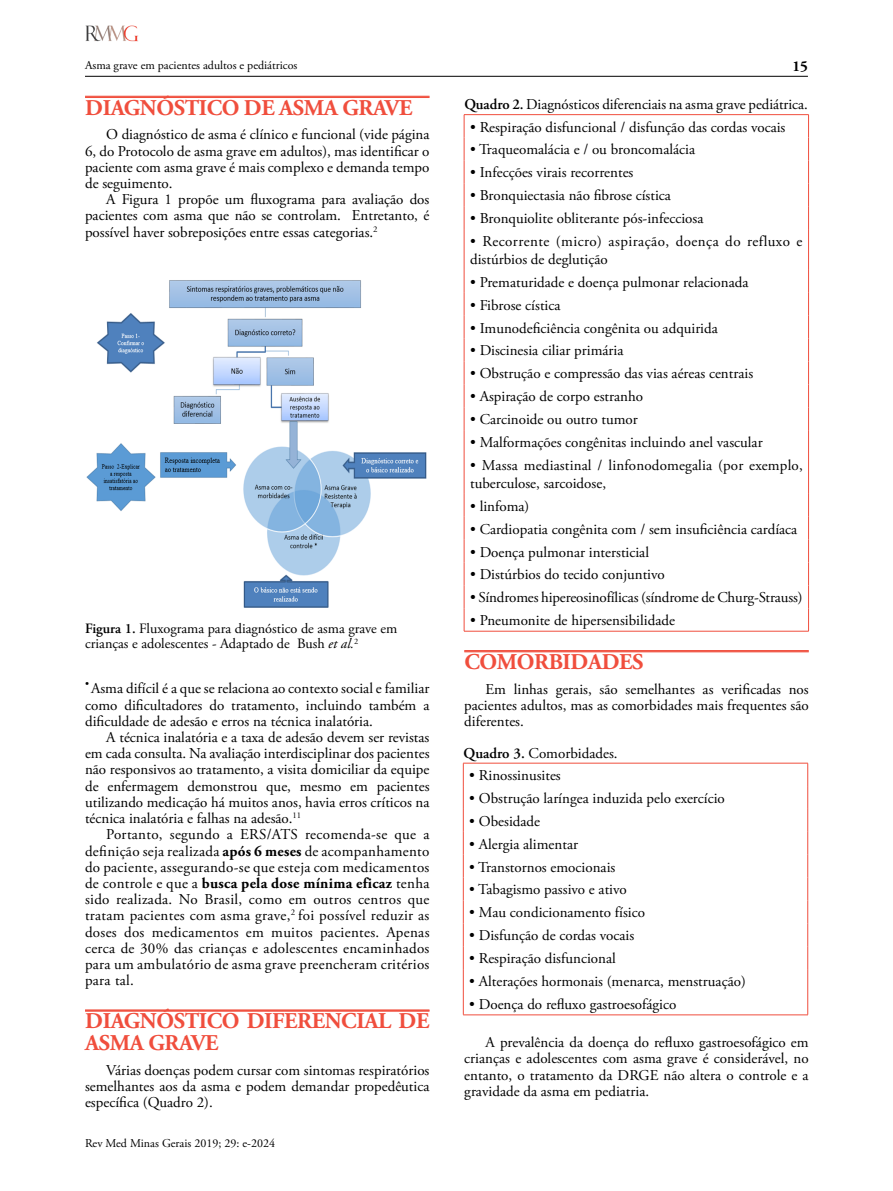
<style>
.page{position:relative;width:893px;height:1191px;background:#fff}
.page>*{position:absolute;margin:0;border:0;box-sizing:border-box;transform-origin:0 0}
.t1{font:700 22.5px/21.9px "Adobe Garamond Pro";letter-spacing:-.015em;color:#f04e3d}
.t2{font:15px/16.2px "Adobe Garamond Pro";color:#000;text-align:justify}
.t3{font:15px/18px "Adobe Garamond Pro";letter-spacing:.03em;color:#000}
.t4{font:700 15px "Adobe Garamond Pro";color:#000}
.t5{font:14.25px/15px "Adobe Garamond Pro";color:#000}
.t6{font:12px "Adobe Garamond Pro";color:#000}
.s1{font-weight:600}
.s2{font-style:italic}
.s3{font-weight:700}
</style>
<div class="page">
<hr style="left:85px;top:76px;width:723px;height:1px;background:#000">
<img style="left:85px;top:26px;width:53px;height:16px">
<hr style="left:85px;top:96px;width:344px;height:1px;background:#f04e3d">
<hr style="left:85px;top:97px;width:344px;height:1px;background:#f04e3d">
<img style="left:86px;top:280px;width:341px;height:328px">
<hr style="left:85px;top:1009px;width:344px;height:1px;background:#f04e3d">
<hr style="left:85px;top:1010px;width:344px;height:1px;background:#f04e3d">
<hr style="left:85px;top:1011px;width:344px;height:1px;background:#f04e3d">
<hr style="left:464px;top:114px;width:345px;height:1px;background:#f04e3d">
<svg style="left:464px;top:115px;width:1px;height:114px"></svg>
<svg style="left:808px;top:115px;width:1px;height:114px"></svg>
<hr style="left:464px;top:229px;width:1px;height:41px;background:#f04e3d">
<hr style="left:808px;top:229px;width:1px;height:41px;background:#f04e3d">
<svg style="left:464px;top:270px;width:1px;height:183px"></svg>
<svg style="left:808px;top:270px;width:1px;height:183px"></svg>
<hr style="left:464px;top:453px;width:1px;height:41px;background:#f04e3d">
<hr style="left:808px;top:453px;width:1px;height:41px;background:#f04e3d">
<svg style="left:464px;top:494px;width:1px;height:137px"></svg>
<svg style="left:808px;top:494px;width:1px;height:137px"></svg>
<hr style="left:464px;top:631px;width:345px;height:1px;background:#f04e3d">
<hr style="left:464px;top:650px;width:345px;height:1px;background:#f04e3d">
<hr style="left:464px;top:651px;width:345px;height:1px;background:#f04e3d">
<hr style="left:463px;top:763px;width:345px;height:1px;background:#f04e3d">
<svg style="left:463px;top:763px;width:1px;height:251px"></svg>
<svg style="left:807px;top:763px;width:1px;height:251px"></svg>
<hr style="left:463px;top:1014px;width:345px;height:1px;background:#f04e3d">
<p class="t6" style="left:85px;top:58px;width:214px">Asma grave em pacientes adultos e pediátricos</p>
<h1 class="t1" style="left:85px;top:97px;width:329px">DIAGNÓSTICO DE ASMA GRAVE</h1>
<p class="t2" style="left:85px;top:127px;width:346px;text-indent:21px">O diagnóstico de asma é clínico e funcional (vide página 6, do Protocolo de asma grave em adultos), mas identificar o paciente com asma grave é mais complexo e demanda tempo de seguimento.</p>
<p class="t2" style="left:85px;top:192px;width:346px;text-indent:21px">A Figura 1 propõe um fluxograma para avaliação dos pacientes com asma que não se controlam. Entretanto, é possível haver sobreposições entre essas categorias.<sup>2</sup></p>
<p class="t5" style="left:85px;top:622px;width:314px"><span class="s1">Figura 1.</span> Fluxograma para diagnóstico de asma grave em crianças e adolescentes - Adaptado de Bush <span class="s2">et al.</span><sup>2</sup></p>
<p class="t2" style="left:85px;top:681px;width:346px"><sup>•</sup> Asma difícil é a que se relaciona ao contexto social e familiar como dificultadores do tratamento, incluindo também a dificuldade de adesão e erros na técnica inalatória.</p>
<p class="t2" style="left:85px;top:729px;width:346px;text-indent:21px">A técnica inalatória e a taxa de adesão devem ser revistas em cada consulta. Na avaliação interdisciplinar dos pacientes não responsivos ao tratamento, a visita domiciliar da equipe de enfermagem demonstrou que, mesmo em pacientes utilizando medicação há muitos anos, havia erros críticos na técnica inalatória e falhas na adesão.<sup>11</sup></p>
<p class="t2" style="left:85px;top:827px;width:346px;text-indent:21px">Portanto, segundo a ERS/ATS recomenda-se que a definição seja realizada <span class="s3">após 6 meses</span> de acompanhamento do paciente, assegurando-se que esteja com medicamentos de controle e que a <span class="s3">busca pela dose mínima eficaz</span> tenha sido realizada. No Brasil, como em outros centros que tratam pacientes com asma grave,<sup>2</sup> foi possível reduzir as doses dos medicamentos em muitos pacientes. Apenas cerca de 30% das crianças e adolescentes encaminhados para um ambulatório de asma grave preencheram critérios para tal.</p>
<h1 class="t1" style="left:85px;top:1010px;width:346px">DIAGNÓSTICO DIFERENCIAL DE<br>ASMA GRAVE</h1>
<p class="t2" style="left:85px;top:1062px;width:346px;text-indent:21px">Várias doenças podem cursar com sintomas respiratórios semelhantes aos da asma e podem demandar propedêutica específica (Quadro 2).</p>
<p class="t6" style="left:85px;top:1135px;width:191px">Rev Med Minas Gerais 2019; 29: e-2024</p>
<p class="t4" style="left:792px;top:58px;width:17px">15</p>
<p class="t2" style="left:464px;top:97px;width:345px"><span class="s1">Quadro 2.</span> Diagnósticos diferenciais na asma grave pediátrica.</p>
<p class="t2" style="left:470px;top:119px;width:317px">• Respiração disfuncional / disfunção das cordas vocais</p>
<p class="t2" style="left:470px;top:142px;width:226px">• Traqueomalácia e / ou broncomalácia</p>
<p class="t2" style="left:470px;top:165px;width:165px">• Infecções virais recorrentes</p>
<p class="t2" style="left:470px;top:188px;width:202px">• Bronquiectasia não fibrose cística</p>
<p class="t2" style="left:470px;top:211px;width:235px">• Bronquiolite obliterante pós-infecciosa</p>
<p class="t3" style="left:470px;top:233px;width:334px">• Recorrente (micro) aspiração, doença do refluxo e distúrbios de deglutição</p>
<p class="t2" style="left:470px;top:274px;width:280px">• Prematuridade e doença pulmonar relacionada</p>
<p class="t2" style="left:470px;top:297px;width:92px">• Fibrose cística</p>
<p class="t2" style="left:470px;top:320px;width:249px">• Imunodeficiência congênita ou adquirida</p>
<p class="t2" style="left:470px;top:343px;width:155px">• Discinesia ciliar primária</p>
<p class="t2" style="left:470px;top:366px;width:285px">• Obstrução e compressão das vias aéreas centrais</p>
<p class="t2" style="left:470px;top:389px;width:174px">• Aspiração de corpo estranho</p>
<p class="t2" style="left:470px;top:412px;width:169px">• Carcinoide ou outro tumor</p>
<p class="t2" style="left:470px;top:435px;width:294px">• Malformações congênitas incluindo anel vascular</p>
<p class="t2" style="left:470px;top:457px;width:334px;line-height:18px">• Massa mediastinal / linfonodomegalia (por exemplo, tuberculose, sarcoidose,</p>
<p class="t2" style="left:470px;top:498px;width:61px">• linfoma)</p>
<p class="t2" style="left:470px;top:521px;width:329px">• Cardiopatia congênita com / sem insuficiência cardíaca</p>
<p class="t2" style="left:470px;top:544px;width:180px">• Doença pulmonar intersticial</p>
<p class="t2" style="left:470px;top:567px;width:196px">• Distúrbios do tecido conjuntivo</p>
<p class="t2" style="left:470px;top:590px;width:334px">• Síndromes hipereosinofílicas (síndrome de Churg-Strauss)</p>
<p class="t2" style="left:470px;top:613px;width:206px">• Pneumonite de hipersensibilidade</p>
<h1 class="t1" style="left:464px;top:651px;width:181px">COMORBIDADES</h1>
<p class="t2" style="left:464px;top:681px;width:346px;text-indent:21px">Em linhas gerais, são semelhantes as verificadas nos pacientes adultos, mas as comorbidades mais frequentes são diferentes.</p>
<p class="t2" style="left:464px;top:745px;width:156px"><span class="s1">Quadro 3.</span> Comorbidades.</p>
<p class="t2" style="left:469px;top:767px;width:93px">• Rinossinusites</p>
<p class="t2" style="left:469px;top:790px;width:257px">• Obstrução laríngea induzida pelo exercício</p>
<p class="t2" style="left:469px;top:813px;width:72px">• Obesidade</p>
<p class="t2" style="left:469px;top:836px;width:110px">• Alergia alimentar</p>
<p class="t2" style="left:469px;top:859px;width:148px">• Transtornos emocionais</p>
<p class="t2" style="left:469px;top:882px;width:159px">• Tabagismo passivo e ativo</p>
<p class="t2" style="left:469px;top:905px;width:177px">• Mau condicionamento físico</p>
<p class="t2" style="left:469px;top:928px;width:166px">• Disfunção de cordas vocais</p>
<p class="t2" style="left:469px;top:950px;width:148px">• Respiração disfuncional</p>
<p class="t2" style="left:469px;top:973px;width:278px">• Alterações hormonais (menarca, menstruação)</p>
<p class="t2" style="left:469px;top:996px;width:209px">• Doença do refluxo gastroesofágico</p>
<p class="t2" style="left:464px;top:1035px;width:346px;text-indent:21px">A prevalência da doença do refluxo gastroesofágico em crianças e adolescentes com asma grave é considerável, no entanto, o tratamento da DRGE não altera o controle e a gravidade da asma em pediatria.</p>
</div>
